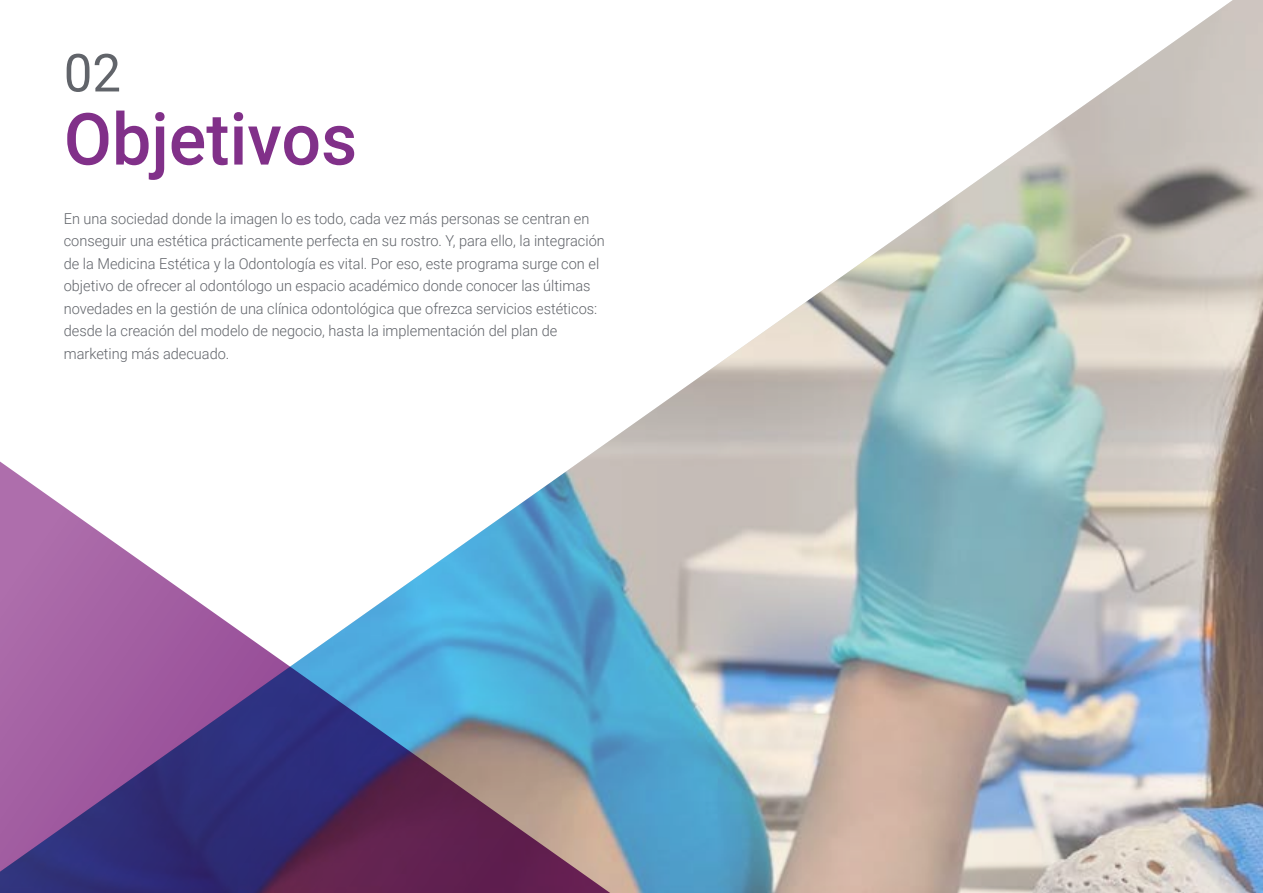
<style>
.page{position:relative;width:1263px;height:893px;background:#fff}
.page>*{position:absolute;margin:0;border:0;box-sizing:border-box;transform-origin:0 0}
.t1{font:500 72px "Roboto";color:#813089}
.t2{font:52.5px "Roboto";color:#61646a}
.t3{font:300 15px/22.5px "Roboto";color:#61646a}
</style>
<div class="page">
<img style="left:602px;top:0;width:661px;height:893px">
<svg style="left:0;top:446px;width:640px;height:447px"></svg>
<h2 class="t2" style="left:64px;top:36px;width:59px">02</h2>
<h1 class="t1" style="left:64px;top:89px;width:295px">Objetivos</h1>
<p class="t3" style="left:64px;top:207px;width:542px">En una sociedad donde la imagen lo es todo, cada vez más personas se centran en conseguir una estética prácticamente perfecta en su rostro. Y, para ello, la integración de la Medicina Estética y la Odontología es vital. Por eso, este programa surge con el objetivo de ofrecer al odontólogo un espacio académico donde conocer las últimas novedades en la gestión de una clínica odontológica que ofrezca servicios estéticos: desde la creación del modelo de negocio, hasta la implementación del plan de marketing más adecuado.</p>
</div>
